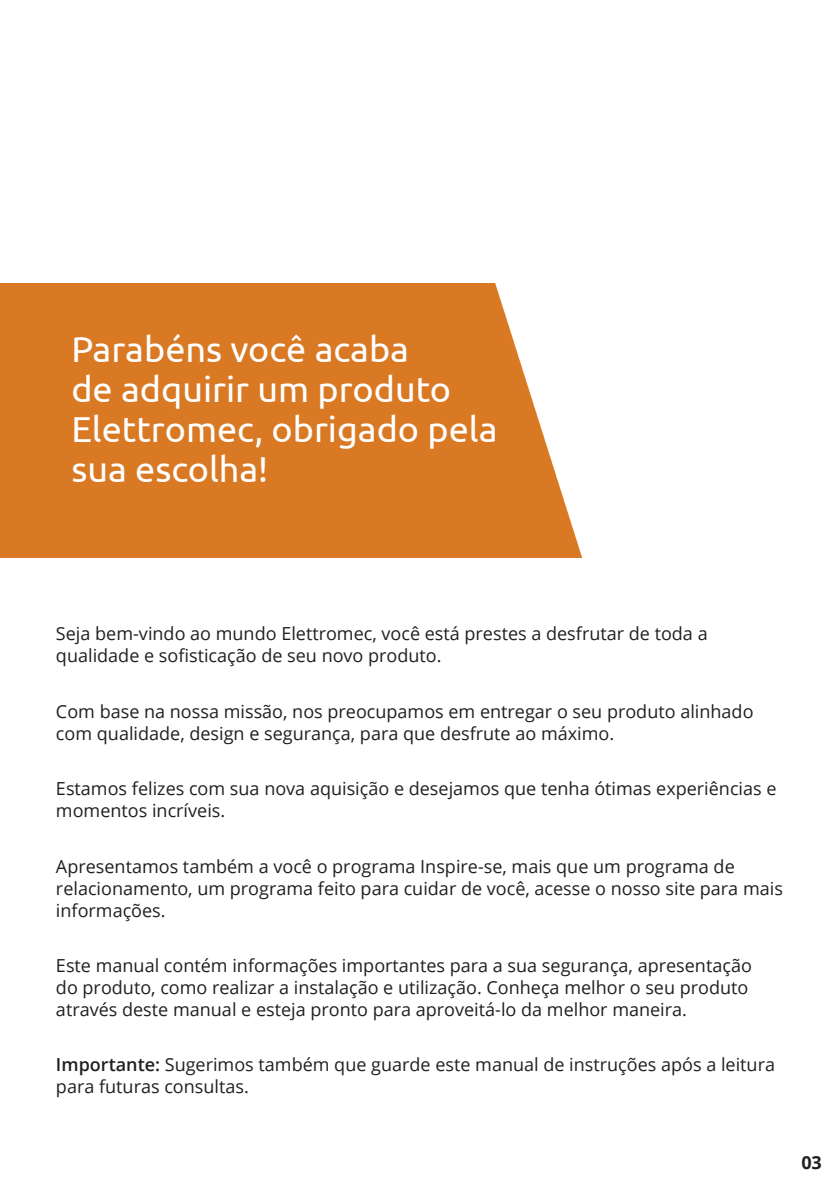
<style>
.page{position:relative;width:840px;height:1191px;background:#fff}
.page>*{position:absolute;margin:0;border:0;box-sizing:border-box;transform-origin:0 0}
.t1{font:36px/40px "Ubuntu";color:#fff}
.Texto{font:18px/22px "Open Sans";color:#231f20}
.t2{font:700 18px "Open Sans";color:#231f20}
.s1{font-weight:600}
</style>
<div class="page">
<img style="left:0;top:283px;width:582px;height:274px">
<p class="t1" style="left:71px;top:327px;width:427px">Parabéns você acaba<br>de adquirir um produto<br>Elettromec, obrigado pela sua escolha!</p>
<p class="Texto" style="left:56px;top:622px;width:652px">Seja bem-vindo ao mundo Elettromec, você está prestes a desfrutar de toda a qualidade e sofisticação de seu novo produto.</p>
<p class="Texto" style="left:56px;top:700px;width:698px">Com base na nossa missão, nos preocupamos em entregar o seu produto alinhado com qualidade, design e segurança, para que desfrute ao máximo.</p>
<p class="Texto" style="left:56px;top:777px;width:721px">Estamos felizes com sua nova aquisição e desejamos que tenha ótimas experiências e momentos incríveis.</p>
<p class="Texto" style="left:56px;top:854px;width:728px">Apresentamos também a você o programa Inspire-se, mais que um programa de relacionamento, um programa feito para cuidar de você, acesse o nosso site para mais informações.</p>
<p class="Texto" style="left:56px;top:954px;width:697px">Este manual contém informações importantes para a sua segurança, apresentação do produto, como realizar a instalação e utilização. Conheça melhor o seu produto através deste manual e esteja pronto para aproveitá-lo da melhor maneira.</p>
<p class="Texto" style="left:56px;top:1053px;width:720px"><span class="s1">Importante:</span> Sugerimos também que guarde este manual de instruções após a leitura para futuras consultas.</p>
<p class="t2" style="left:800px;top:1150px;width:22px">03</p>
</div>
